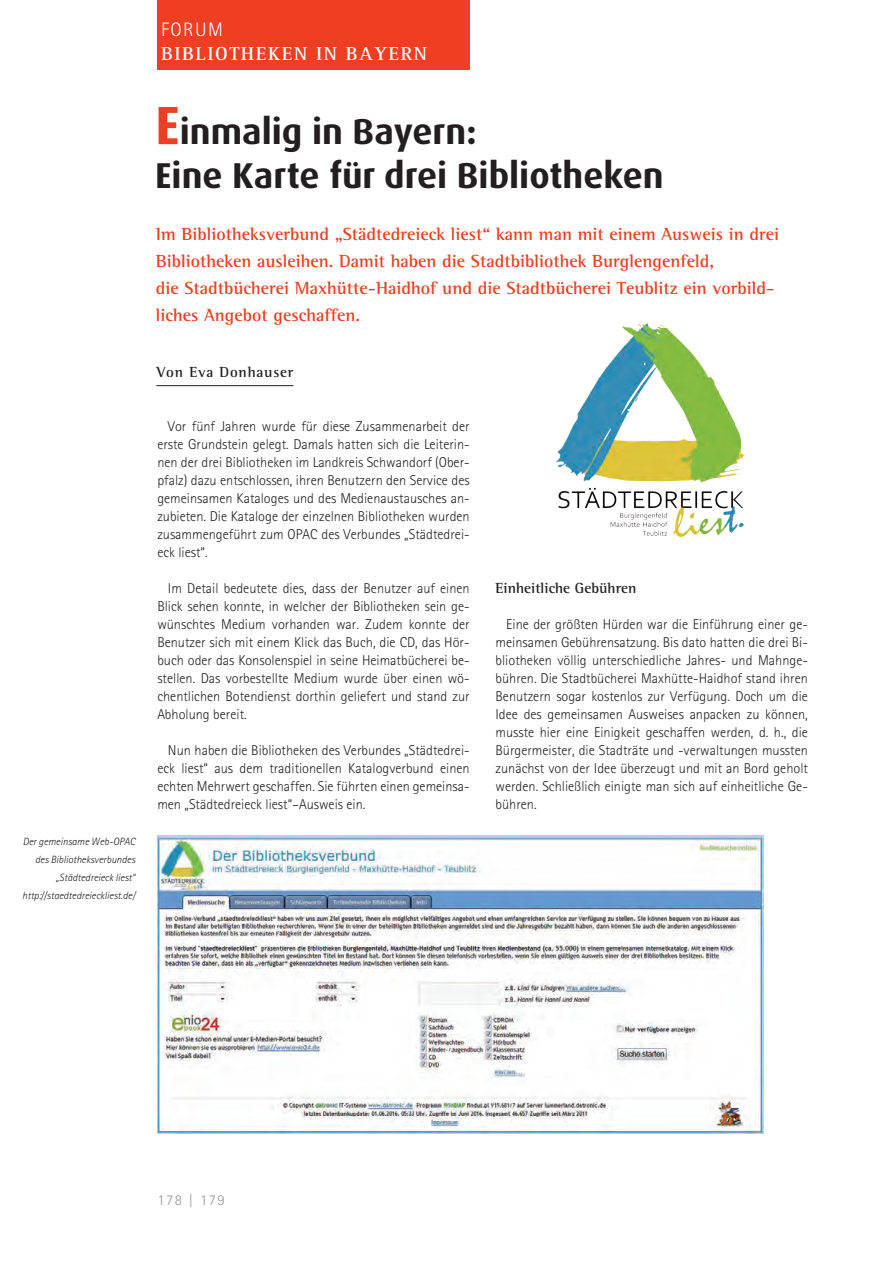
<style>
.page{position:relative;width:893px;height:1263px;background:#fff}
.page>*{position:absolute;margin:0;border:0;box-sizing:border-box;transform-origin:0 0}
.t1{font:700 36px/43.5px "Dax Offc Pro";color:#231f20}
.t2{font:700 19.5px "Rotis Serif Std";letter-spacing:.075em;color:#fff}
.t3{font:300 19.5px "Rotis Sans Serif Std";letter-spacing:.075em;color:#fff}
.t4{font:700 18px/27px "Rotis Semi Serif Std";color:#ef3e22}
.t5{font:700 15px "Rotis Semi Serif Std";color:#231f20}
.t6{font:700 15px "Rotis Semi Serif Std";letter-spacing:.05em;color:#231f20}
.t7{font:300 15px "Rotis Sans Serif Std";letter-spacing:.1em;color:#939598}
.t8{font:300 14.25px/18px "Rotis Sans Serif Std";color:#231f20;text-align:justify}
.t9{font:italic 300 10.5px/18px "Rotis Sans Serif Std";color:#231f20;text-align:right}
.s1{font-size:54px;color:#ef3e22}
</style>
<div class="page">
<div style="left:157px;top:0;width:313px;height:69px;background:#ef3e22"></div>
<hr style="left:156px;top:385px;width:137px;height:1px;background:#231f20">
<img style="left:157px;top:836px;width:607px;height:297px">
<img style="left:557px;top:323px;width:188px;height:213px">
<p class="t9" style="left:22px;top:834px;width:115px">Der gemeinsame Web-OPAC des Bibliotheksverbundes „Städtedreieck liest“ http://staedtedreieckliest.de/</p>
<h2 class="t3" style="left:161px;top:23px;width:63px">FORUM</h2>
<h2 class="t2" style="left:161px;top:47px;width:267px">BIBLIOTHEKEN IN BAYERN</h2>
<h1 class="t1" style="left:155px;top:110px;width:510px"><span class="s1">E</span>inmalig in Bayern:<br>Eine Karte für drei Bibliotheken</h1>
<p class="t4" style="left:156px;top:222px;width:625px">Im Bibliotheksverbund „Städtedreieck liest“ kann man mit einem Ausweis in drei Bibliotheken ausleihen. Damit haben die Stadtbibliothek Burglengenfeld,<br>die Stadtbücherei Maxhütte-Haidhof und die Stadtbücherei Teublitz ein vorbild&shy;liches Angebot geschaffen.</p>
<p class="t6" style="left:156px;top:367px;width:139px">Von Eva Donhauser</p>
<p class="t8" style="left:157px;top:419px;width:314px;text-indent:11px">Vor fünf Jahren wurde für diese Zusammenarbeit der erste Grundstein gelegt. Damals hatten sich die Leiterin&shy;nen der drei Bibliotheken im Landkreis Schwandorf (Ober&shy;pfalz) dazu entschlossen, ihren Benutzern den Service des gemeinsamen Kataloges und des Medienaustausches an&shy;zubieten. Die Kataloge der einzelnen Bibliotheken wurden zusammengeführt zum OPAC des Verbundes „Städtedrei&shy;eck liest“.</p>
<p class="t8" style="left:157px;top:581px;width:314px;text-indent:11px">Im Detail bedeutete dies, dass der Benutzer auf einen Blick sehen konnte, in welcher der Bibliotheken sein ge&shy;wünschtes Medium vorhanden war. Zudem konnte der Benutzer sich mit einem Klick das Buch, die CD, das Hör&shy;buch oder das Konsolenspiel in seine Heimatbücherei be&shy;stellen. Das vorbestellte Medium wurde über einen wö&shy;chentlichen Botendienst dorthin geliefert und stand zur Abholung bereit.</p>
<p class="t8" style="left:157px;top:743px;width:314px;text-indent:11px">Nun haben die Bibliotheken des Verbundes „Städtedrei&shy;eck liest“ aus dem traditionellen Katalogverbund einen echten Mehrwert geschaffen. Sie führten einen gemeinsa&shy;men „Städtedreieck liest“–Ausweis ein.</p>
<p class="t5" style="left:496px;top:583px;width:142px">Einheitliche Gebühren</p>
<p class="t8" style="left:496px;top:617px;width:314px;text-indent:11px">Eine der größten Hürden war die Einführung einer ge&shy;meinsamen Gebührensatzung. Bis dato hatten die drei Bi&shy;bliotheken völlig unterschiedliche Jahres- und Mahnge&shy;bühren. Die Stadtbücherei Maxhütte-Haidhof stand ihren Benutzern sogar kostenlos zur Verfügung. Doch um die Idee des gemeinsamen Ausweises anpacken zu können, musste hier eine Einigkeit geschaffen werden, d. h., die Bürgermeister, die Stadträte und -verwaltungen mussten zunächst von der Idee überzeugt und mit an Bord geholt werden. Schließlich einigte man sich auf einheitliche Ge&shy;bühren.</p>
<p class="t7" style="left:157px;top:1195px;width:69px">178 | 179</p>
</div>
